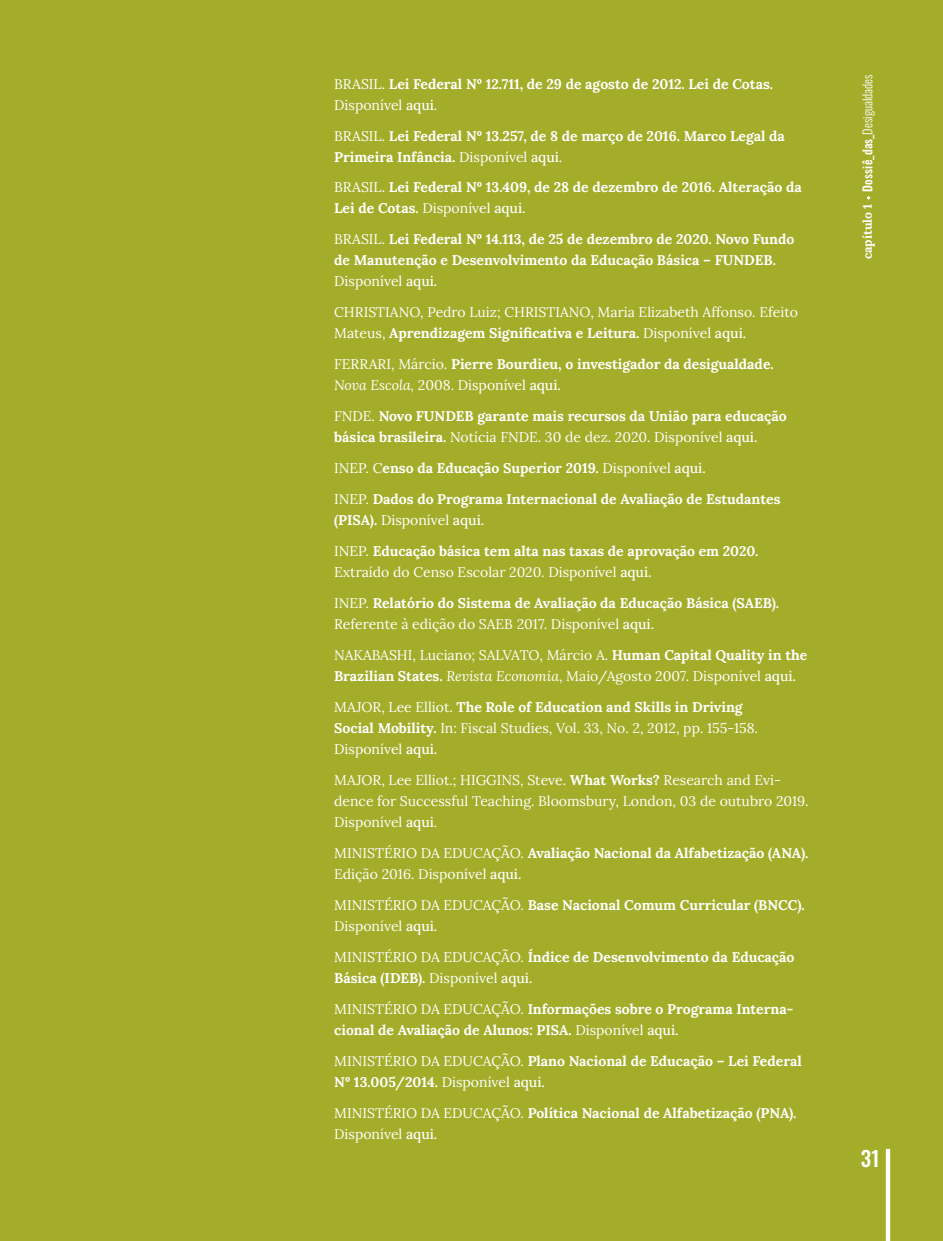
<style>
.page{position:relative;width:943px;height:1241px;background:#fff}
.page>*{position:absolute;margin:0;border:0;box-sizing:border-box;transform-origin:0 0}
.t1{font:500 21px "Oswald";color:#fff}
.referencias_2{font:700 14px/21px "Lora";color:#fff}
.referencias_2-2{font:14px/21px "Lora";color:#fff}
.t2{font:300 12.25px "Oswald";color:#fff}
.t3{font:700 12.25px "Lora";color:#fff}
.s1{font-weight:400}
.s2{font-weight:500}
.s3{font-weight:700}
.s4{font-weight:400;font-style:italic}
.s5{font-style:italic}
</style>
<div class="page">
<div style="left:0;top:0;width:943px;height:1240px;background:#a3ad29"></div>
<div style="left:885px;top:1148px;width:5px;height:92px;background:#fff"></div>
<p class="referencias_2" style="left:334px;top:72px;width:440px"><span class="s1">BRASIL.</span> Lei Federal Nº 12.711, de 29 de agosto de 2012. Lei de Cotas.<br><span class="s1">Disponível</span> <span class="s2">aqui</span><span class="s1">.</span></p>
<p class="referencias_2" style="left:334px;top:124px;width:452px"><span class="s1">BRASIL.</span> Lei Federal Nº 13.257, de 8 de março de 2016. Marco Legal da<br>Primeira Infância. <span class="s1">Disponível</span> <span class="s2">aqui</span><span class="s1">.</span></p>
<p class="referencias_2" style="left:334px;top:176px;width:469px"><span class="s1">BRASIL.</span> Lei Federal Nº 13.409, de 28 de dezembro de 2016. Alteração da<br>Lei de Cotas. <span class="s1">Disponível</span> <span class="s2">aqui.</span></p>
<p class="referencias_2" style="left:334px;top:228px;width:462px"><span class="s1">BRASIL.</span> Lei Federal Nº 14.113, de 25 de dezembro de 2020. Novo Fundo de Manutenção e Desenvolvimento da Educação Básica – FUNDEB.<br><span class="s1">Disponível</span> <span class="s2">aqui.</span></p>
<p class="referencias_2-2" style="left:334px;top:301px;width:465px">CHRISTIANO, Pedro Luiz; CHRISTIANO, Maria Elizabeth Affonso. Efeito<br>Mateus, <span class="s3">Aprendizagem Significativa e Leitura.</span> Disponível <span class="s2">aqui.</span></p>
<p class="referencias_2" style="left:334px;top:353px;width:441px"><span class="s1">FERRARI, Márcio.</span> Pierre Bourdieu, o investigador da desigualdade.<br><span class="s4">Nova Escola,</span> <span class="s1">2008. Disponível</span> <span class="s2">aqui.</span></p>
<p class="referencias_2" style="left:334px;top:405px;width:454px"><span class="s1">FNDE.</span> Novo FUNDEB garante mais recursos da União para educação básica brasileira. <span class="s1">Notícia FNDE. 30 de dez. 2020. Disponível</span> <span class="s2">aqui.</span></p>
<p class="referencias_2" style="left:334px;top:457px;width:373px"><span class="s1">INEP. C</span>enso da Educação Superior 2019. <span class="s1">Disponível</span> <span class="s2">aqui.</span></p>
<p class="referencias_2" style="left:334px;top:487px;width:448px"><span class="s1">INEP.</span> Dados do Programa Internacional de Avaliação de Estudantes (PISA). <span class="s1">Disponível</span> <span class="s2">aqui.</span></p>
<p class="referencias_2" style="left:334px;top:539px;width:426px"><span class="s1">INEP.</span> Educação básica tem alta nas taxas de aprovação em 2020.<br><span class="s1">Extraído do Censo Escolar 2020. Disponível</span> <span class="s2">aqui.</span></p>
<p class="referencias_2" style="left:334px;top:591px;width:446px"><span class="s1">INEP.</span> Relatório do Sistema de Avaliação da Educação Básica (SAEB).<br><span class="s1">Referente à edição do SAEB 2017. Disponível</span> <span class="s2">aqui.</span></p>
<p class="referencias_2-2" style="left:334px;top:643px;width:475px">NAKABASHI, Luciano; SALVATO, Márcio A. <span class="s3">Human Capital Quality in the<br>Brazilian States.</span> <span class="s5">Revista Economia</span>, Maio/Agosto 2007. Disponível <span class="s2">aqui.</span></p>
<p class="referencias_2-2" style="left:334px;top:695px;width:425px">MAJOR, Lee Elliot. <span class="s3">The Role of Education and Skills in Driving<br>Social Mobility.</span> In: Fiscal Studies, Vol. 33, No. 2, 2012, pp. 155-158.<br>Disponível <span class="s2">aqui.</span></p>
<p class="referencias_2-2" style="left:334px;top:768px;width:476px">MAJOR, Lee Elliot.; HIGGINS, Steve. <span class="s3">What Works?</span> Research and Evi&shy;dence for Successful Teaching. Bloomsbury, London, 03 de outubro 2019.<br>Disponível <span class="s2">aqui</span>.</p>
<p class="referencias_2-2" style="left:334px;top:841px;width:475px">MINISTÉRIO DA EDUCAÇÃO. <span class="s3">Avaliação Nacional da Alfabetização (ANA).<br></span>Edição 2016. Disponível <span class="s2">aqui.</span></p>
<p class="referencias_2" style="left:334px;top:893px;width:472px"><span class="s1">MINISTÉRIO DA EDUCAÇÃO.</span> Base Nacional Comum Curricular (BNCC).<br><span class="s1">Disponível</span> <span class="s2">aqui.</span></p>
<p class="referencias_2" style="left:334px;top:945px;width:462px"><span class="s1">MINISTÉRIO DA EDUCAÇÃO.</span> Índice de Desenvolvimento da Educação<br>Básica (IDEB). <span class="s1">Disponível</span> <span class="s2">aqui.</span></p>
<p class="referencias_2" style="left:334px;top:997px;width:460px"><span class="s1">MINISTÉRIO DA EDUCAÇÃO.</span> Informações sobre o Programa Interna&shy;cional de Avaliação de Alunos: PISA. <span class="s1">Disponível</span> <span class="s2">aqui.</span></p>
<p class="referencias_2" style="left:334px;top:1049px;width:469px"><span class="s1">MINISTÉRIO DA EDUCAÇÃO.</span> Plano Nacional de Educação – Lei Federal<br>Nº 13.005/2014. <span class="s1">Disponível</span> <span class="s2">aqui.</span></p>
<p class="referencias_2" style="left:334px;top:1101px;width:464px"><span class="s1">MINISTÉRIO DA EDUCAÇÃO.</span> Política Nacional de Alfabetização (PNA).<br><span class="s1">Disponível</span> <span class="s2">aqui.</span></p>
<p class="t2" style="left:856px;top:192px;width:119px;rotate:-90deg"><span class="s2">Dossiê_das_</span>Desigualdades</p>
<p class="t3" style="left:858px;top:259px;width:57px;rotate:-90deg">capítulo 1</p>
<p class="t1" style="left:861px;top:1146px;width:20px">31</p>
</div>
